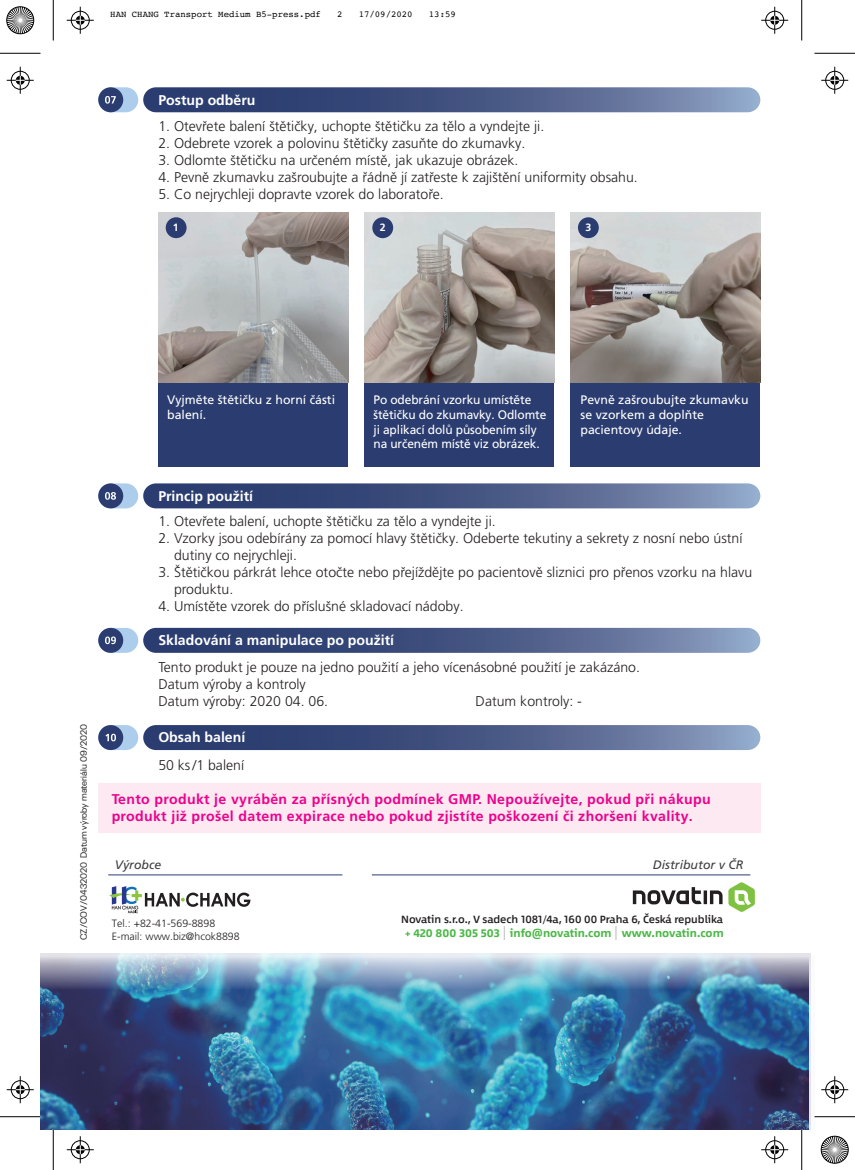
<style>
.page{position:relative;width:855px;height:1170px;background:#fff}
.page>*{position:absolute;margin:0;border:0;box-sizing:border-box;transform-origin:0 0}
.t1{font:300 14.1px/17px "Frutiger LT Pro";color:#231f20}
.t2{font:700 14.1px/17px "Frutiger LT Pro";letter-spacing:.025em;color:#ed028c}
.t3{font:700 14.1px "Frutiger LT Pro";color:#fff}
.t4{font:12.3px/14.9px "Frutiger LT Pro";letter-spacing:-.01em;color:#fff}
.t5{font:italic 12.3px "Frutiger LT Pro";color:#3e3e3f}
.t6{font:700 11.1px "Between 1";color:#4cb848}
.t7{font:500 10.65px "Between 1";color:#231f20}
.t8{font:300 10.65px/12.8px "Frutiger LT Pro";color:#231f20}
.t9{font:700 10.65px "Frutiger LT Pro";color:#fff}
.t10{font:9px "Courier";color:#000}
.t11{font:9px "Neue Plak";letter-spacing:.01em;color:#231f20}
.s1{font-weight:200;font-size:13.95px;color:#939598}
</style>
<div class="page">
<div style="left:158px;top:382px;width:190px;height:85px;background:#2b3d70"></div>
<div style="left:364px;top:382px;width:190px;height:85px;background:#2b3d70"></div>
<div style="left:570px;top:382px;width:190px;height:85px;background:#2b3d70"></div>
<svg style="left:143px;top:87px;width:617px;height:25px;background:#4d5e8a"></svg>
<svg style="left:143px;top:483px;width:617px;height:25px;background:#4e5f8b"></svg>
<svg style="left:143px;top:628px;width:617px;height:25px;background:#4c5d89"></svg>
<svg style="left:143px;top:725px;width:617px;height:25px;background:#4c5d89"></svg>
<div style="left:98px;top:87px;width:40px;height:25px;background:#accdeb;border-radius:12px"></div>
<div style="left:98px;top:483px;width:40px;height:25px;background:#accdeb;border-radius:12px"></div>
<div style="left:98px;top:628px;width:40px;height:25px;background:#accdeb;border-radius:12px"></div>
<div style="left:98px;top:725px;width:40px;height:25px;background:#accdeb;border-radius:12px"></div>
<div style="left:98px;top:87px;width:25px;height:25px;background:#2b3d70;border-radius:50%"></div>
<div style="left:98px;top:483px;width:25px;height:25px;background:#2b3d70;border-radius:50%"></div>
<div style="left:98px;top:628px;width:25px;height:25px;background:#2b3d70;border-radius:50%"></div>
<div style="left:98px;top:725px;width:25px;height:25px;background:#2b3d70;border-radius:50%"></div>
<svg style="left:105px;top:96px;width:11px;height:8px"></svg>
<svg style="left:105px;top:492px;width:11px;height:8px"></svg>
<svg style="left:105px;top:636px;width:11px;height:8px"></svg>
<svg style="left:105px;top:733px;width:11px;height:8px"></svg>
<img style="left:158px;top:212px;width:190px;height:170px">
<img style="left:364px;top:212px;width:190px;height:170px">
<img style="left:570px;top:212px;width:190px;height:170px">
<div style="left:98px;top:783px;width:662px;height:50px;background:#fce9f1"></div>
<img style="left:40px;top:953px;width:770px;height:176px">
<div style="left:166px;top:217px;width:21px;height:21px;background:#2b3d70;border-radius:50%"></div>
<hr style="left:108px;top:874px;width:234px;height:1px;background:#2b3d70">
<hr style="left:372px;top:874px;width:378px;height:1px;background:#2b3d70">
<svg style="left:633px;top:887px;width:89px;height:17px"></svg>
<svg style="left:728px;top:882px;width:27px;height:30px"></svg>
<svg style="left:109px;top:886px;width:141px;height:27px"></svg>
<div style="left:372px;top:217px;width:21px;height:21px;background:#2b3d70;border-radius:50%"></div>
<div style="left:578px;top:217px;width:21px;height:21px;background:#2b3d70;border-radius:50%"></div>
<hr style="left:0;top:53px;width:40px;height:1px;background:#000">
<hr style="left:814px;top:53px;width:41px;height:1px;background:#000">
<hr style="left:0;top:1116px;width:40px;height:1px;background:#000">
<hr style="left:814px;top:1116px;width:41px;height:1px;background:#000">
<hr style="left:53px;top:0;width:1px;height:40px;background:#000">
<hr style="left:53px;top:1129px;width:1px;height:41px;background:#000">
<hr style="left:801px;top:0;width:1px;height:40px;background:#000">
<hr style="left:801px;top:1129px;width:1px;height:41px;background:#000">
<svg style="left:67px;top:7px;width:27px;height:27px"></svg>
<svg style="left:761px;top:7px;width:27px;height:27px"></svg>
<svg style="left:67px;top:1136px;width:27px;height:27px"></svg>
<svg style="left:761px;top:1136px;width:27px;height:27px"></svg>
<svg style="left:7px;top:67px;width:27px;height:27px"></svg>
<svg style="left:7px;top:1076px;width:27px;height:27px"></svg>
<svg style="left:821px;top:67px;width:27px;height:27px"></svg>
<svg style="left:821px;top:1076px;width:27px;height:27px"></svg>
<svg style="left:6px;top:6px;width:29px;height:29px"></svg>
<svg style="left:820px;top:1135px;width:29px;height:29px"></svg>
<p class="t10" style="left:110px;top:7px;width:212px">HAN CHANG Transport Medium B5-press.pdf</p>
<p class="t10" style="left:337px;top:7px;width:7px">2</p>
<p class="t10" style="left:359px;top:7px;width:55px">17/09/2020</p>
<p class="t10" style="left:429px;top:7px;width:28px">13:59</p>
<p class="t3" style="left:158px;top:92px;width:99px">Postup odběru</p>
<p class="t1" style="left:158px;top:118px;width:387px">1. Otevřete balení štětičky, uchopte štětičku za tělo a vyndejte ji.</p>
<p class="t1" style="left:158px;top:135px;width:368px">2. Odebrete vzorek a polovinu štětičky zasuňte do zkumavky.</p>
<p class="t1" style="left:158px;top:152px;width:362px">3. Odlomte štětičku na určeném místě, jak ukazuje obrázek.</p>
<p class="t1" style="left:158px;top:169px;width:481px">4. Pevně zkumavku zašroubujte a řádně jí zatřeste k zajištění uniformity obsahu.</p>
<p class="t1" style="left:158px;top:186px;width:287px">5. Co nejrychleji dopravte vzorek do laboratoře.</p>
<p class="t9" style="left:173px;top:221px;width:7px">1</p>
<p class="t9" style="left:380px;top:221px;width:7px">2</p>
<p class="t9" style="left:585px;top:221px;width:7px">3</p>
<p class="t11" style="left:77px;top:940px;width:218px;rotate:-90deg">CZ/COV/0432020 Datum výroby materiálu 09/2020</p>
<p class="t4" style="left:167px;top:392px;width:169px">Vyjměte štětičku z horní části balení.</p>
<p class="t4" style="left:581px;top:392px;width:169px">Pevně zašroubujte zkumavku se vzorkem a doplňte pacientovy údaje.</p>
<p class="t4" style="left:373px;top:392px;width:174px">Po odebrání vzorku umístěte štětičku do zkumavky. Odlomte ji aplikací dolů působením síly na určeném místě viz obrázek.</p>
<p class="t3" style="left:158px;top:488px;width:96px">Princip použití</p>
<p class="t1" style="left:158px;top:513px;width:339px">1. Otevřete balení, uchopte štětičku za tělo a vyndejte ji.</p>
<p class="t1" style="left:174px;top:530px;width:570px;text-indent:-16px">2. Vzorky jsou odebírány za pomocí hlavy štětičky. Odeberte tekutiny a sekrety z nosní nebo ústní dutiny co nejrychleji.</p>
<p class="t1" style="left:174px;top:563px;width:580px;text-indent:-16px">3. Štětičkou párkrát lehce otočte nebo přejíždějte po pacientově sliznici pro přenos vzorku na hlavu produktu.</p>
<p class="t1" style="left:158px;top:597px;width:307px">4. Umístěte vzorek do příslušné skladovací nádoby.</p>
<p class="t3" style="left:158px;top:632px;width:237px">Skladování a manipulace po použití</p>
<p class="t1" style="left:158px;top:659px;width:483px">Tento produkt je pouze na jedno použití a jeho vícenásobné použití je zakázáno.<br>Datum výroby a kontroly<br>Datum výroby: 2020 04. 06.</p>
<p class="t1" style="left:476px;top:693px;width:108px">Datum kontroly: -</p>
<p class="t3" style="left:158px;top:729px;width:88px">Obsah balení</p>
<p class="t1" style="left:158px;top:757px;width:87px">50 ks/1 balení</p>
<p class="t2" style="left:112px;top:791px;width:601px">Tento produkt je vyráběn za přísných podmínek GMP. Nepoužívejte, pokud při nákupu produkt již prošel datem expirace nebo pokud zjistíte poškození či zhoršení kvality.</p>
<p class="t5" style="left:115px;top:858px;width:48px">Výrobce</p>
<p class="t5" style="left:653px;top:858px;width:92px">Distributor v ČR</p>
<p class="t8" style="left:112px;top:917px;width:129px">Tel.: +82-41-569-8898<br>E-mail: www.biz@hcok8898</p>
<p class="t7" style="left:401px;top:912px;width:323px">Novatin s.r.o., V sadech 1081/4a, 160 00 Praha 6, Česká republika</p>
<p class="t6" style="left:405px;top:926px;width:320px">+ 420 800 305 503 <span class="s1">|</span> info@novatin.com <span class="s1">|</span> www.novatin.com</p>
</div>
